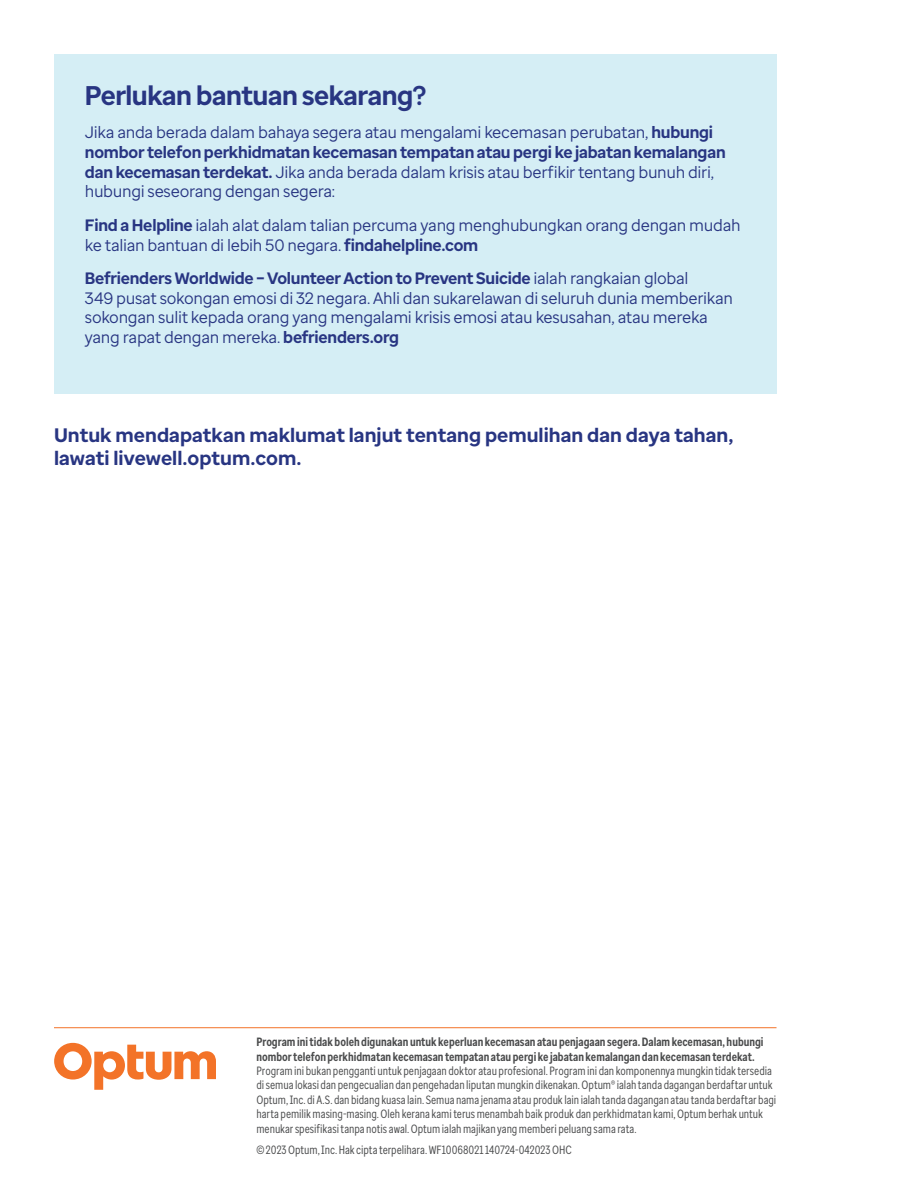
<style>
.page{position:relative;width:918px;height:1188px;background:#fff}
.page>*{position:absolute;margin:0;border:0;box-sizing:border-box;transform-origin:0 0}
.t1{font:700 27px "Optum Sans";letter-spacing:-.02em;color:#283582}
.t2{font:700 19.5px/23.4px "Optum Sans";color:#283582}
.t3{font:16.5px/19.8px "Optum Sans";letter-spacing:-.02em;color:#283582}
.t4{font:12px/14.4px "Optum Sans Cond";letter-spacing:-.005em;color:#4b4c4d}
.s1{font-weight:700}
</style>
<div class="page">
<hr style="left:54px;top:1027px;width:723px;height:1px;background:#f37328">
<div style="left:54px;top:54px;width:723px;height:339px;background:#d5eef5"></div>
<svg style="left:54px;top:1043px;width:162px;height:47px"></svg>
<p class="t1" style="left:85px;top:78px;width:343px">Perlukan bantuan sekarang?</p>
<p class="t3" style="left:85px;top:122px;width:642px">Jika anda berada dalam bahaya segera atau mengalami kecemasan perubatan, <span class="s1">hubungi nombor telefon perkhidmatan kecemasan tempatan atau pergi ke jabatan kemalangan dan kecemasan terdekat.</span> Jika anda berada dalam krisis atau berfikir tentang bunuh diri, hubungi seseorang dengan segera:</p>
<p class="t3" style="left:85px;top:215px;width:657px"><span class="s1">Find a Helpline</span> ialah alat dalam talian percuma yang menghubungkan orang dengan mudah ke talian bantuan di lebih 50 negara. <span class="s1">findahelpline.com</span></p>
<p class="t3" style="left:85px;top:268px;width:650px"><span class="s1">Befrienders Worldwide – Volunteer Action to Prevent Suicide</span> ialah rangkaian global<br>349 pusat sokongan emosi di 32 negara. Ahli dan sukarelawan di seluruh dunia memberikan sokongan sulit kepada orang yang mengalami krisis emosi atau kesusahan, atau mereka yang rapat dengan mereka. <span class="s1">befrienders.org</span></p>
<p class="t2" style="left:54px;top:423px;width:681px">Untuk mendapatkan maklumat lanjut tentang pemulihan dan daya tahan, lawati livewell.optum.com.</p>
<p class="t4" style="left:256px;top:1035px;width:521px"><span class="s1">Program ini tidak boleh digunakan untuk keperluan kecemasan atau penjagaan segera. Dalam kecemasan, hubungi nombor telefon perkhidmatan kecemasan tempatan atau pergi ke jabatan kemalangan dan kecemasan terdekat.<br></span>Program ini bukan pengganti untuk penjagaan doktor atau profesional. Program ini dan komponennya mungkin tidak tersedia di semua lokasi dan pengecualian dan pengehadan liputan mungkin dikenakan. Optum® ialah tanda dagangan berdaftar untuk Optum, Inc. di A.S. dan bidang kuasa lain. Semua nama jenama atau produk lain ialah tanda dagangan atau tanda berdaftar bagi harta pemilik masing-masing. Oleh kerana kami terus menambah baik produk dan perkhidmatan kami, Optum berhak untuk menukar spesifikasi tanpa notis awal. Optum ialah majikan yang memberi peluang sama rata.</p>
<p class="t4" style="left:256px;top:1142px;width:317px">© 2023 Optum, Inc. Hak cipta terpelihara. WF10068021 140724-042023 OHC</p>
</div>
